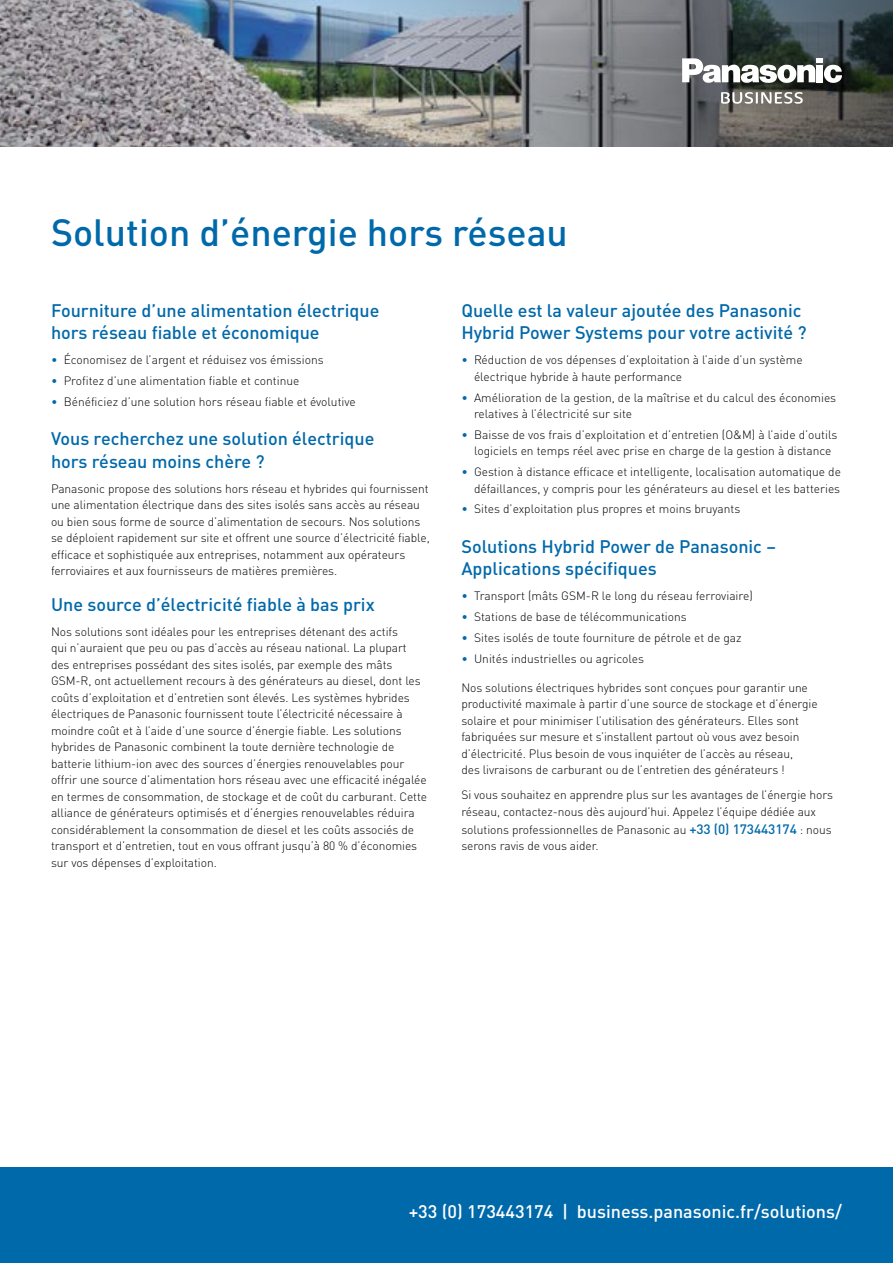
<style>
.page{position:relative;width:893px;height:1263px;background:#fff}
.page>*{position:absolute;margin:0;border:0;box-sizing:border-box;transform-origin:0 0}
.t1{font:500 37.5px "DIN Pro";color:#0069aa}
.t2{font:500 18px/22.5px "DIN Pro";color:#0069aa}
.t3{font:500 18px "DIN Pro";color:#fff}
.t4{font:300 12px/16.5px "DIN Pro";letter-spacing:-.005em;color:#000}
.s1{color:#0069aa}
.s2{font-weight:500;font-size:13.5px;color:#0069aa}
</style>
<div class="page">
<img style="left:0;top:0;width:893px;height:146px">
<svg style="left:682px;top:58px;width:160px;height:25px"></svg>
<svg style="left:721px;top:92px;width:82px;height:12px"></svg>
<div style="left:0;top:1167px;width:893px;height:96px;background:#0069aa"></div>
<h1 class="t1" style="left:51px;top:202px;width:518px">Solution d’énergie hors réseau</h1>
<h2 class="t2" style="left:51px;top:297px;width:330px">Fourniture d’une alimentation électrique hors réseau fiable et économique</h2>
<p class="t4" style="left:51px;top:351px;width:274px"><span class="s1">•</span> Économisez de l’argent et réduisez vos émissions</p>
<p class="t4" style="left:51px;top:371px;width:250px"><span class="s1">•</span> Profitez d’une alimentation fiable et continue</p>
<p class="t4" style="left:51px;top:392px;width:306px"><span class="s1">•</span> Bénéficiez d’une solution hors réseau fiable et évolutive</p>
<h2 class="t2" style="left:51px;top:426px;width:325px">Vous recherchez une solution électrique hors réseau moins chère ?</h2>
<p class="t4" style="left:51px;top:479px;width:380px">Panasonic propose des solutions hors réseau et hybrides qui fournissent une alimentation électrique dans des sites isolés sans accès au réseau ou bien sous forme de source d’alimentation de secours. Nos solutions se déploient rapidement sur site et offrent une source d’électricité fiable, efficace et sophistiquée aux entreprises, notamment aux opérateurs ferroviaires et aux fournisseurs de matières premières.</p>
<h2 class="t2" style="left:51px;top:591px;width:325px">Une source d’électricité fiable à bas prix</h2>
<p class="t4" style="left:51px;top:622px;width:378px">Nos solutions sont idéales pour les entreprises détenant des actifs<br>qui n’auraient que peu ou pas d’accès au réseau national. La plupart des entreprises possédant des sites isolés, par exemple des mâts GSM-R, ont actuellement recours à des générateurs au diesel, dont les coûts d’exploitation et d’entretien sont élevés. Les systèmes hybrides électriques de Panasonic fournissent toute l’électricité nécessaire à moindre coût et à l’aide d’une source d’énergie fiable. Les solutions hybrides de Panasonic combinent la toute dernière technologie de batterie lithium-ion avec des sources d’énergies renouvelables pour offrir une source d’alimentation hors réseau avec une efficacité inégalée en termes de consommation, de stockage et de coût du carburant. Cette alliance de générateurs optimisés et d’énergies renouvelables réduira considérablement la consommation de diesel et les coûts associés de transport et d’entretien, tout en vous offrant jusqu’à 80 % d’économies sur vos dépenses d’exploitation.</p>
<h2 class="t2" style="left:461px;top:297px;width:347px">Quelle est la valeur ajoutée des Panasonic<br>Hybrid Power Systems pour votre activité ?</h2>
<p class="t4" style="left:474px;top:351px;width:330px;text-indent:-13px"><span class="s1">•</span> Réduction de vos dépenses d’exploitation à l’aide d’un système électrique hybride à haute performance</p>
<p class="t4" style="left:474px;top:388px;width:364px;text-indent:-13px"><span class="s1">•</span> Amélioration de la gestion, de la maîtrise et du calcul des économies relatives à l’électricité sur site</p>
<p class="t4" style="left:461px;top:425px;width:378px;text-align:center"><span class="s1">•</span> Baisse de vos frais d’exploitation et d’entretien (O&amp;M) à l’aide d’outils logiciels en temps réel avec prise en charge de la gestion à distance</p>
<p class="t4" style="left:461px;top:462px;width:381px;text-align:right"><span class="s1">•</span> Gestion à distance efficace et intelligente, localisation automatique de défaillances, y compris pour les générateurs au diesel et les batteries</p>
<p class="t4" style="left:461px;top:500px;width:280px"><span class="s1">•</span> Sites d’exploitation plus propres et moins bruyants</p>
<h2 class="t2" style="left:461px;top:533px;width:316px">Solutions Hybrid Power de Panasonic –<br>Applications spécifiques</h2>
<p class="t4" style="left:461px;top:587px;width:293px"><span class="s1">•</span> Transport (mâts GSM-R le long du réseau ferroviaire)</p>
<p class="t4" style="left:461px;top:607px;width:227px"><span class="s1">•</span> Stations de base de télécommunications</p>
<p class="t4" style="left:461px;top:628px;width:282px"><span class="s1">•</span> Sites isolés de toute fourniture de pétrole et de gaz</p>
<p class="t4" style="left:461px;top:649px;width:184px"><span class="s1">•</span> Unités industrielles ou agricoles</p>
<p class="t4" style="left:461px;top:678px;width:358px">Nos solutions électriques hybrides sont conçues pour garantir une productivité maximale à partir d’une source de stockage et d’énergie solaire et pour minimiser l’utilisation des générateurs. Elles sont fabriquées sur mesure et s’installent partout où vous avez besoin d’électricité. Plus besoin de vous inquiéter de l’accès au réseau,<br>des livraisons de carburant ou de l’entretien des générateurs !</p>
<p class="t4" style="left:461px;top:786px;width:373px">Si vous souhaitez en apprendre plus sur les avantages de l’énergie hors réseau, contactez-nous dès aujourd’hui. Appelez l’équipe dédiée aux</p>
<p class="t4" style="left:461px;top:820px;width:372px">solutions professionnelles de Panasonic au <span class="s2">+33 (0) 173443174</span> : nous serons ravis de vous aider.</p>
<h2 class="t3" style="left:409px;top:1196px;width:435px">+33 (0) 173443174 | business.panasonic.fr/solutions/</h2>
</div>
